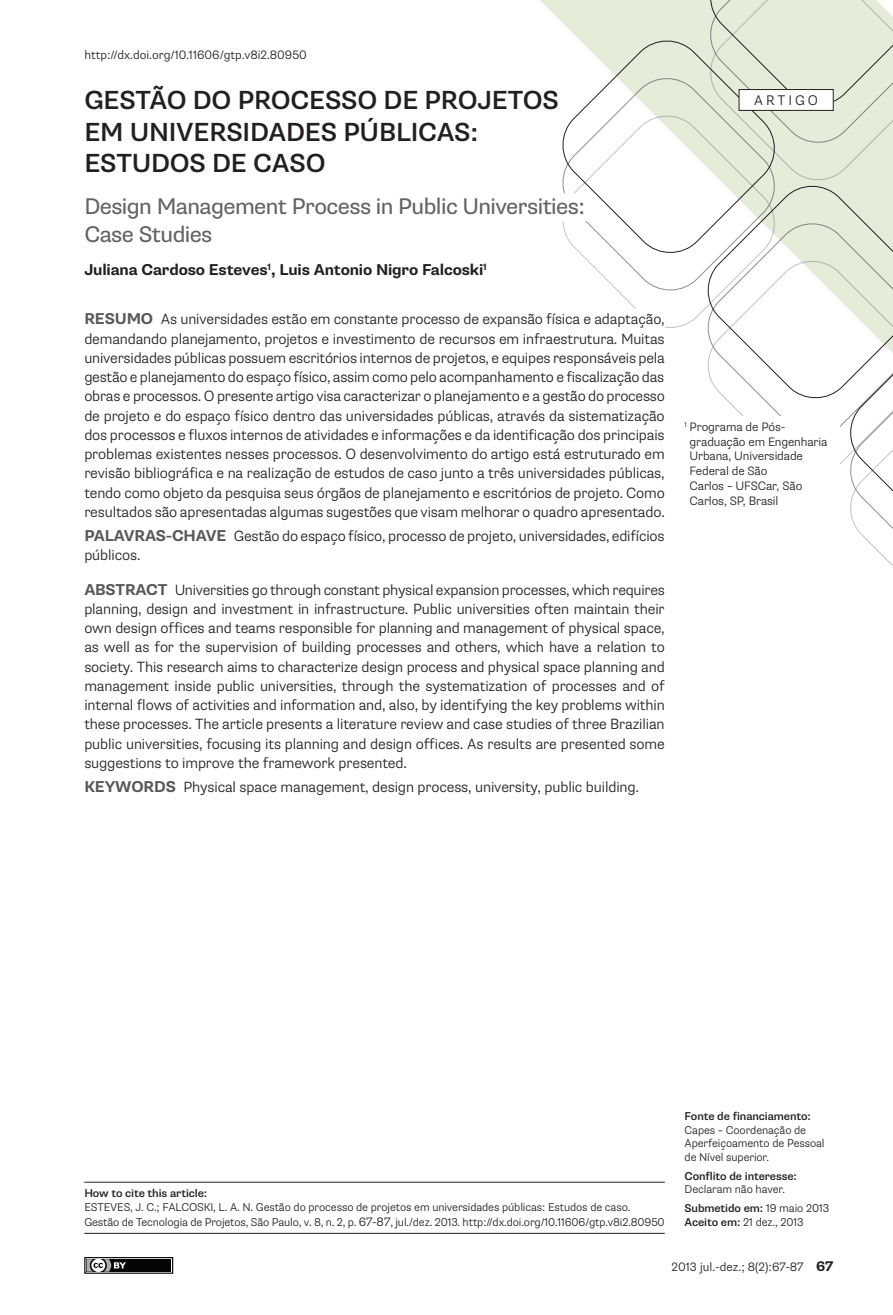
<style>
.page{position:relative;width:893px;height:1315px;background:#fff}
.page>*{position:absolute;margin:0;border:0;box-sizing:border-box;transform-origin:0 0}
.Título___1o_idioma{font:500 26.25px/31.5px "Supria Sans";letter-spacing:-.01em;color:#231f20}
.Título___2o_idioma{font:22.75px/27.3px "Supria Sans";letter-spacing:-.025em;color:#636366}
.Autores{font:700 15.75px "Supria Sans";letter-spacing:-.01em;color:#231f20}
.Resumo{font:300 14.88px/19.2px "Supria Sans";letter-spacing:-.01em;color:#231f20;text-align:justify}
.Abstract{font:300 14.88px/19.2px "Supria Sans";letter-spacing:-.01em;color:#231f20;text-align:justify}
.Palavras-chave{font:300 14.88px/19.2px "Supria Sans";letter-spacing:-.015em;color:#231f20}
.Keywords{font:300 14.88px "Supria Sans";letter-spacing:-.01em;color:#231f20}
.t1{font:300 14px "Supria Sans";letter-spacing:.215em;color:#231f20}
.Instituições{font:300 12.25px/14.7px "Supria Sans";letter-spacing:-.01em;color:#231f20}
.DOI{font:300 12.25px "Supria Sans";color:#231f20}
.Rodapé{font:300 12.25px "Supria Sans";color:#231f20}
.Citação_Artigo{font:300 11.38px/14.2px "Supria Sans";letter-spacing:-.01em;color:#231f20}
.Informações{font:300 11.38px/13.7px "Supria Sans";letter-spacing:-.01em;color:#231f20}
.Informações-2{font:500 11.38px/13.7px "Supria Sans";letter-spacing:-.01em;color:#231f20}
.s1{font-weight:700;font-size:15.75px;color:#57585a}
.s2{font-weight:500}
.s3{font-size:12.25px}
.s4{font-weight:300}
.s5{font-weight:700;font-size:14px}
</style>
<div class="page">
<svg style="left:540px;top:0;width:163px;height:36px;background:#e8eedd"></svg>
<svg style="left:584px;top:257px;width:119px;height:38px"></svg>
<svg style="left:562px;top:36px;width:141px;height:221px"></svg>
<svg style="left:703px;top:0;width:190px;height:567px"></svg>
<div style="left:84px;top:1257px;width:89px;height:16px;border:1px solid #040503"></div>
<div style="left:87px;top:1259px;width:84px;height:12px;background:#040503"></div>
<svg style="left:84px;top:1257px;width:42px;height:17px"></svg>
<div style="left:739px;top:90px;width:94px;height:20px;background:#fff"></div>
<div style="left:739px;top:89px;width:94px;height:22px;border:1px solid #231f20"></div>
<div style="left:84px;top:87px;width:481px;height:26px;background:#fff"></div>
<div style="left:84px;top:193px;width:506px;height:28px;background:#fff"></div>
<hr style="left:84px;top:1182px;width:581px;height:1px;background:#231f20">
<hr style="left:84px;top:1233px;width:581px;height:1px;background:#231f20">
<div style="left:685px;top:417px;width:155px;height:230px;background:#fff"></div>
<p class="DOI" style="left:84px;top:48px;width:224px">http://dx.doi.org/10.11606/gtp.v8i2.80950</p>
<p class="Título___1o_idioma" style="left:84px;top:85px;width:476px">GESTÃO DO PROCESSO DE PROJETOS</p>
<p class="t1" style="left:754px;top:92px;width:65px">ARTIGO</p>
<p class="Título___1o_idioma" style="left:84px;top:116px;width:396px">EM UNIVERSIDADES PÚBLICAS:<br>ESTUDOS DE CASO</p>
<p class="Título___2o_idioma" style="left:84px;top:193px;width:502px">Design Management Process in Public Universities:<br>Case Studies</p>
<p class="Autores" style="left:84px;top:260px;width:404px">Juliana Cardoso Esteves<sup>1</sup>, Luis Antonio Nigro Falcoski<sup>1</sup></p>
<p class="Resumo" style="left:84px;top:310px;width:582px"><span class="s1">RESUMO</span> As universidades estão em constante processo de expansão física e adaptação, demandando planejamento, projetos e investimento de recursos em infraestrutura. Muitas universidades públicas possuem escritórios internos de projetos, e equipes responsáveis pela gestão e planejamento do espaço físico, assim como pelo acompanhamento e fiscalização das obras e processos. O presente artigo visa caracterizar o planejamento e a gestão do processo de projeto e do espaço físico dentro das universidades públicas, através da sistematização dos processos e fluxos internos de atividades e informações e da identificação dos principais problemas existentes nesses processos. O desenvolvimento do artigo está estruturado em revisão bibliográfica e na realização de estudos de caso junto a três universidades públicas, tendo como objeto da pesquisa seus órgãos de planejamento e escritórios de projeto. Como resultados são apresentadas algumas sugestões que visam melhorar o quadro apresentado.</p>
<p class="Palavras-chave" style="left:84px;top:526px;width:582px"><span class="s1">PALAVRAS-CHAVE</span> Gestão do espaço físico, processo de projeto, universidades, edifícios públicos.</p>
<p class="Abstract" style="left:84px;top:580px;width:582px"><span class="s1">ABSTRACT</span> Universities go through constant physical expansion processes, which requires planning, design and investment in infrastructure. Public universities often maintain their own design offices and teams responsible for planning and management of physical space, as well as for the supervision of building processes and others, which have a relation to society. This research aims to characterize design process and physical space planning and management inside public universities, through the systematization of processes and of internal flows of activities and information and, also, by identifying the key problems within these processes. The article presents a literature review and case studies of three Brazilian public universities, focusing its planning and design offices. As results are presented some suggestions to improve the framework presented.</p>
<p class="Keywords" style="left:84px;top:778px;width:556px"><span class="s1">KEYWORDS</span> Physical space management, design process, university, public building.</p>
<p class="Instituições" style="left:690px;top:419px;width:139px;text-indent:-5px"><sup>1</sup> Programa de Pós&shy;graduação em Engenharia<br>Urbana, Universidade<br>Federal de São<br>Carlos – UFSCar, São<br>Carlos, SP, Brasil</p>
<p class="Citação_Artigo" style="left:84px;top:1186px;width:582px"><span class="s2">How to cite this article:<br></span>ESTEVES, J. C.; FALCOSKI, L. A. N. Gestão do processo de projetos em universidades públicas: Estudos de caso.<br>Gestão de Tecnologia de Projetos, São Paulo, v. 8, n. 2, p. <span class="s3">67-87</span>, jul./dez. 2013. http://dx.doi.org/10.11606/gtp.v8i2.80950</p>
<p class="Informações" style="left:685px;top:1109px;width:142px"><span class="s2">Fonte de financiamento:<br></span>Capes – Coordenação de<br>Aperfeiçoamento de Pessoal de Nível superior.</p>
<p class="Informações-2" style="left:685px;top:1169px;width:114px">Conflito de interesse:<br><span class="s4">Declaram não haver.</span></p>
<p class="Informações-2" style="left:685px;top:1201px;width:146px">Submetido em: <span class="s4">19 maio 2013</span></p>
<p class="Informações" style="left:685px;top:1215px;width:120px"><span class="s2">Aceito em:</span> 21 dez., 2013</p>
<p class="Rodapé" style="left:671px;top:1259px;width:163px">2013 jul.-dez.; 8(2):67-87 <span class="s5">67</span></p>
</div>
